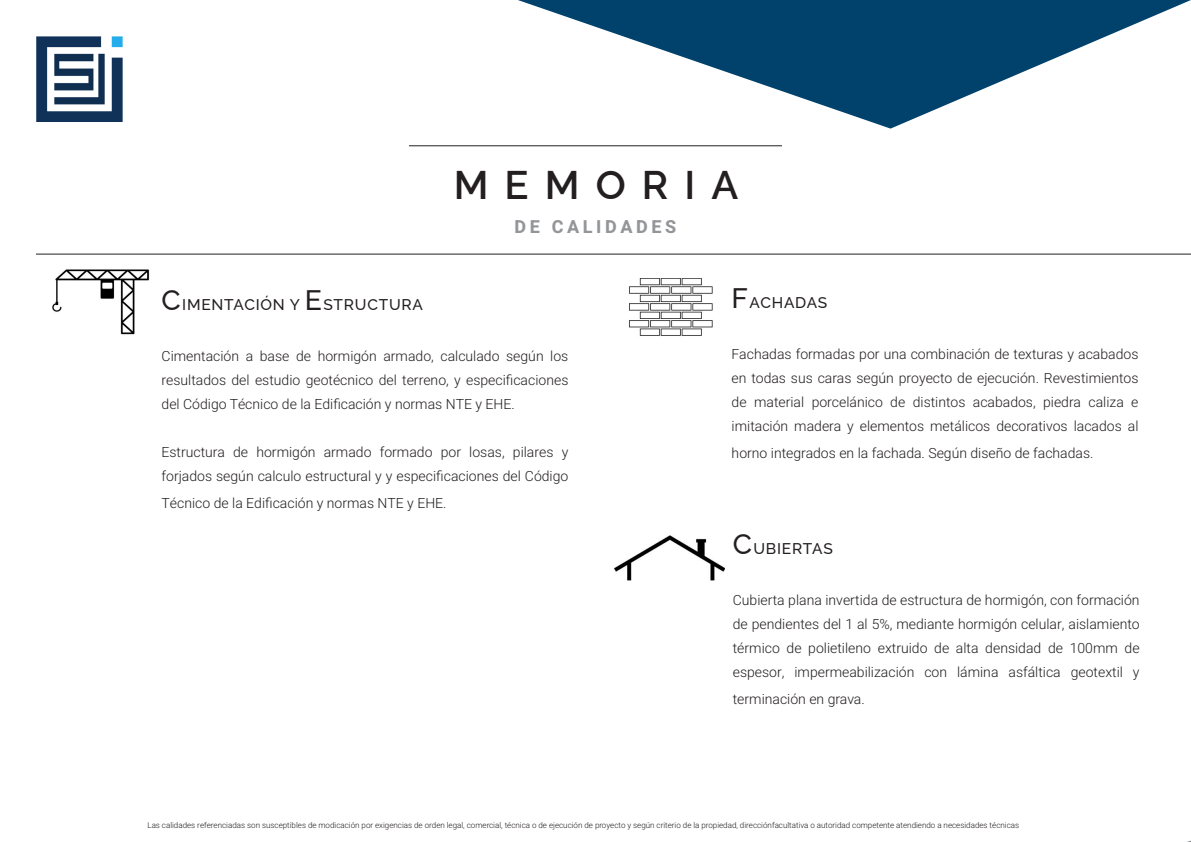
<style>
.page{position:relative;width:1191px;height:842px;background:#fff}
.page>*{position:absolute;margin:0;border:0;box-sizing:border-box;transform-origin:0 0}
.t1{font:600 40px "Raleway";letter-spacing:.4em;color:#231f20}
.t2{font:700 18px "Heebo";letter-spacing:.2em;color:#939598}
.t3{font:500 15.5px "Raleway";letter-spacing:.05em;color:#231f20}
.t4{font:300 14px/24px "Heebo";color:#231f20;text-align:justify}
.t5{font:300 8px "Heebo";color:#231f20}
.s1{font-size:28.2px}
</style>
<div class="page">
<img style="left:36px;top:36px;width:87px;height:85px">
<svg style="left:518px;top:0;width:673px;height:129px"></svg>
<hr style="left:409px;top:145px;width:373px;height:1px;background:#231f20">
<img style="left:53px;top:269px;width:97px;height:66px">
<img style="left:629px;top:278px;width:84px;height:58px">
<hr style="left:36px;top:254px;width:1155px;height:1px;background:#231f20">
<img style="left:614px;top:535px;width:110px;height:46px">
<p class="t3" style="left:162px;top:292px;width:263px"><span class="s1">C</span>IMENTACIÓN Y <span class="s1">E</span>STRUCTURA</p>
<p class="t1" style="left:454px;top:153px;width:286px">MEMORIA</p>
<p class="t2" style="left:514px;top:214px;width:163px">DE CALIDADES</p>
<p class="t3" style="left:731px;top:290px;width:97px"><span class="s1">F</span>ACHADAS</p>
<p class="t4" style="left:162px;top:344px;width:408px">Cimentación a base de hormigón armado, calculado según los resultados del estudio geotécnico del terreno, y especificaciones del Código Técnico de la Edificación y normas NTE y EHE.</p>
<p class="t4" style="left:162px;top:440px;width:408px">Estructura de hormigón armado formado por losas, pilares y forjados según calculo estructural y y especificaciones del Código</p>
<p class="t4" style="left:162px;top:491px;width:286px">Técnico de la Edificación y normas NTE y EHE.</p>
<p class="t4" style="left:731px;top:342px;width:408px">Fachadas formadas por una combinación de texturas y acabados en todas sus caras según proyecto de ejecución. Revestimientos de material porcelánico de distintos acabados, piedra caliza e imitación madera y elementos metálicos decorativos lacados al</p>
<p class="t4" style="left:731px;top:441px;width:363px">horno integrados en la fachada. Según diseño de fachadas.</p>
<p class="t3" style="left:733px;top:536px;width:101px"><span class="s1">C</span>UBIERTAS</p>
<p class="t4" style="left:733px;top:588px;width:408px">Cubierta plana invertida de estructura de hormigón, con formación de pendientes del 1 al 5%, mediante hormigón celular, aislamiento térmico de polietileno extruido de alta densidad de 100mm de espesor, impermeabilización con lámina asfáltica geotextil y</p>
<p class="t4" style="left:733px;top:687px;width:133px">terminación en grava.</p>
<p class="t5" style="left:147px;top:819px;width:873px">Las calidades referenciadas son susceptibles de modicación por exigencias de orden legal, comercial, técnica o de ejecución de proyecto y según criterio de la propiedad, direcciónfacultativa o autoridad competente atendiendo a necesidades técnicas</p>
</div>
